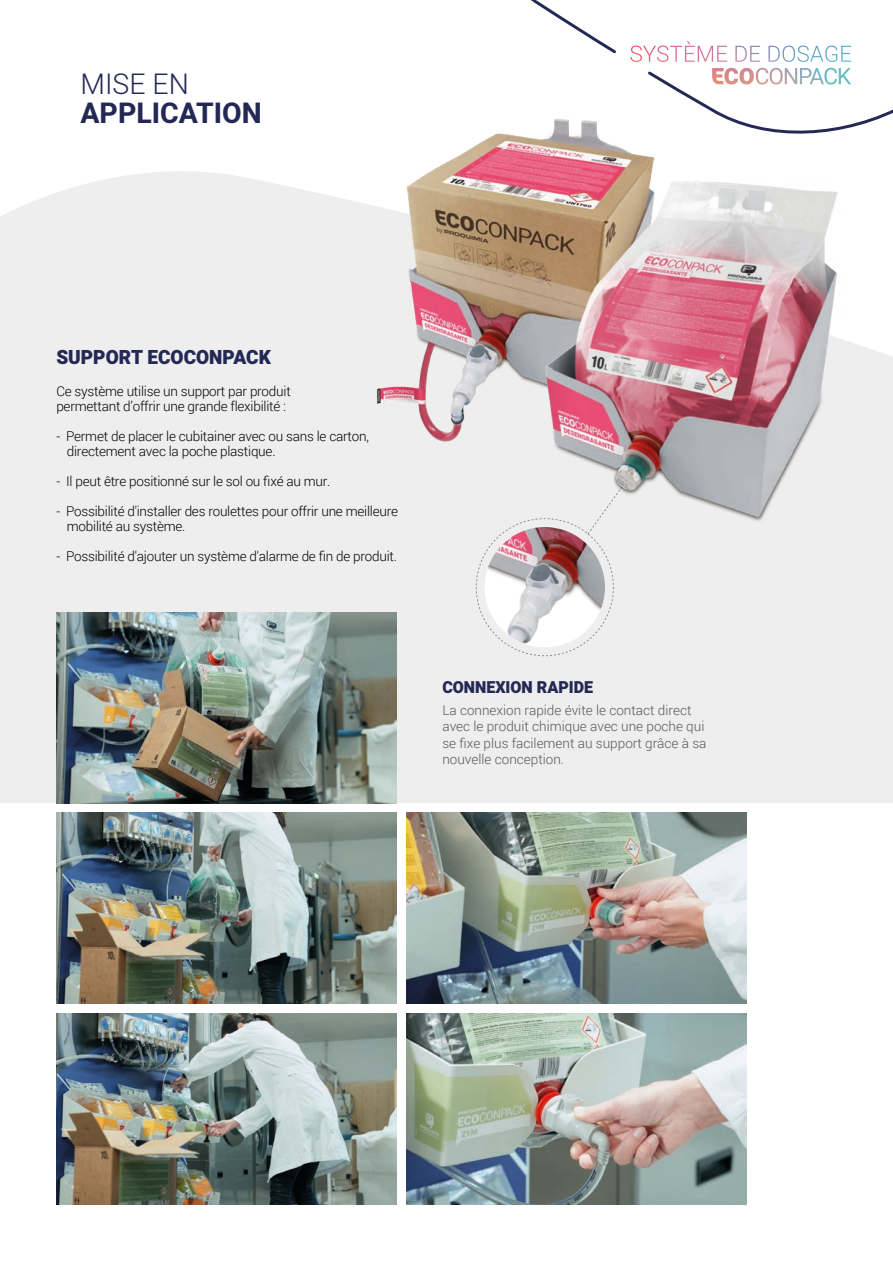
<style>
.page{position:relative;width:893px;height:1263px;background:#fff}
.page>*{position:absolute;margin:0;border:0;box-sizing:border-box;transform-origin:0 0}
.t1{font:700 28.35px "Heebo";color:#232954}
.t2{font:300 28.35px "Heebo";color:#232954}
.t3{font:900 19.5px "Heebo";color:#232954}
.t4{font:900 16.5px "Heebo";color:#232954}
.t5{font:300 13.5px/15px "Roboto";letter-spacing:-.015em;color:#020203}
.t6{font:300 13.5px/16.5px "Roboto";color:#585858}
</style>
<div class="page">
<div style="left:0;top:171px;width:893px;height:632px;background:#eee"></div>
<img style="left:368px;top:118px;width:287px;height:329px">
<img style="left:497px;top:169px;width:357px;height:405px">
<img style="left:485px;top:527px;width:120px;height:120px;border-radius:60px">
<div style="left:588px;top:487px;width:34px;height:47px;background:#eee"></div>
<svg style="left:658px;top:41px;width:179px;height:21px"></svg>
<svg style="left:531px;top:0;width:85px;height:54px"></svg>
<svg style="left:645px;top:69px;width:248px;height:74px"></svg>
<img style="left:57px;top:612px;width:339px;height:191px">
<img style="left:57px;top:813px;width:339px;height:191px">
<img style="left:57px;top:1013px;width:339px;height:191px">
<img style="left:407px;top:813px;width:339px;height:191px">
<img style="left:407px;top:1013px;width:339px;height:191px">
<h1 class="t2" style="left:80px;top:65px;width:110px">MISE EN</h1>
<h1 class="t1" style="left:80px;top:93px;width:183px">APPLICATION</h1>
<h2 class="t3" style="left:56px;top:343px;width:216px">SUPPORT ECOCONPACK</h2>
<p class="t5" style="left:56px;top:383px;width:236px">Ce système utilise un support par produit permettant d’offrir une grande flexibilité :</p>
<p class="t5" style="left:67px;top:428px;width:304px;text-indent:-11px">- Permet de placer le cubitainer avec ou sans le carton, directement avec la poche plastique.</p>
<p class="t5" style="left:56px;top:473px;width:276px">- Il peut être positionné sur le sol ou fixé au mur.</p>
<p class="t5" style="left:67px;top:503px;width:333px;text-indent:-11px">- Possibilité d'installer des roulettes pour offrir une meilleure mobilité au système.</p>
<p class="t5" style="left:56px;top:548px;width:342px">- Possibilité d'ajouter un système d'alarme de fin de produit.</p>
<p class="t4" style="left:442px;top:676px;width:152px">CONNEXION RAPIDE</p>
<p class="t6" style="left:442px;top:701px;width:266px">La connexion rapide évite le contact direct avec le produit chimique avec une poche qui se fixe plus facilement au support grâce à sa nouvelle conception.</p>
</div>
